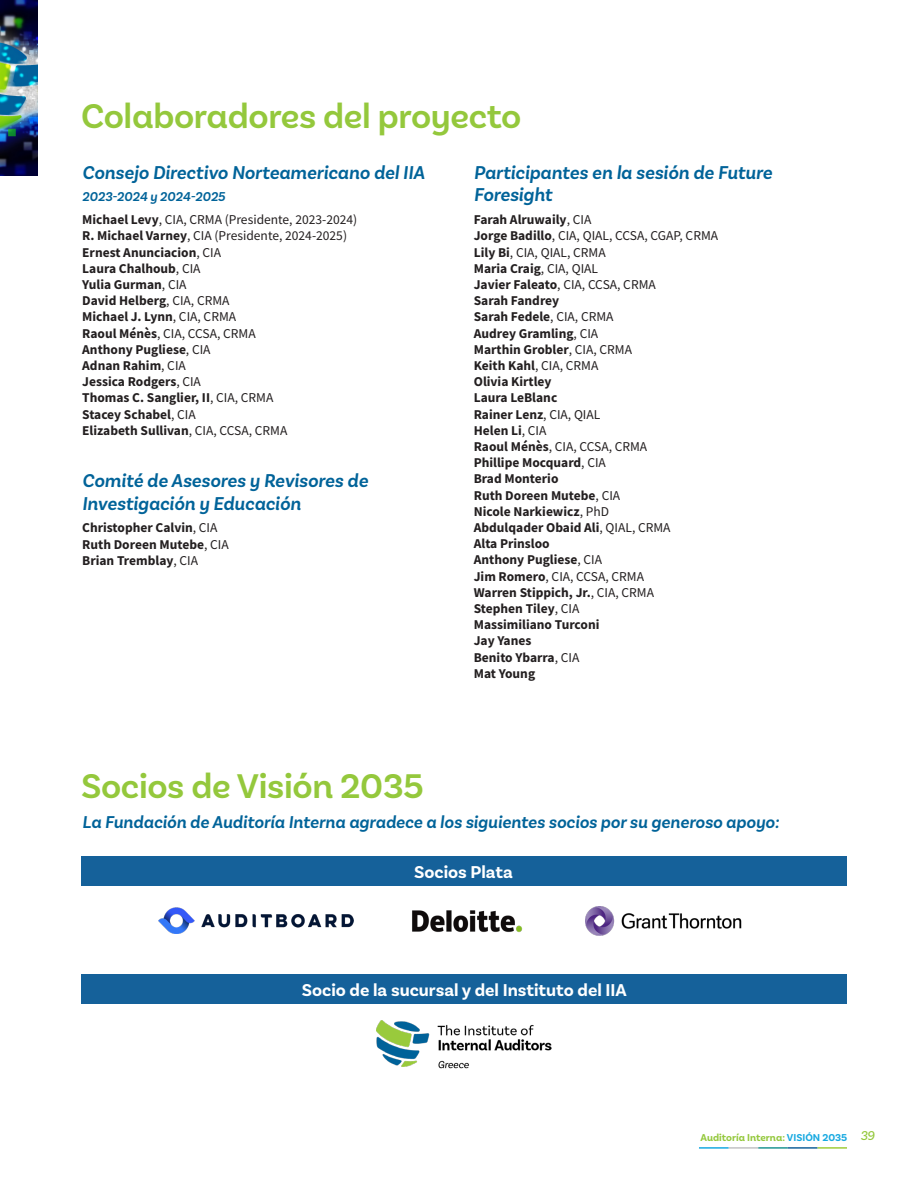
<style>
.page{position:relative;width:918px;height:1188px;background:#fff}
.page>*{position:absolute;margin:0;border:0;box-sizing:border-box;transform-origin:0 0}
.Standard_Title{font:600 36px "Basic Sans";letter-spacing:-.01em;color:#94c83c}
.t1{font:italic 600 19.5px/22.5px "Basic Sans";color:#016399}
.t2{font:italic 600 18px "Basic Sans";color:#016399}
.t3{font:700 18px "Basic Sans";color:#fff}
.t4{font:700 13.5px "Source Sans Pro";color:#231f20}
.t5{font:13.5px "Source Sans Pro";color:#231f20}
.t6{font:italic 600 13.5px "Basic Sans";color:#016399}
.t7{font:700 10.5px "Basic Sans";color:#94c83c}
.s1{font-weight:700}
.s2{font-weight:400}
.s3{color:#17a9e1}
.s4{font-weight:400;font-style:italic;font-size:13.5px}
</style>
<div class="page">
<img style="left:0;top:0;width:38px;height:176px">
<hr style="left:817px;top:1147px;width:30px;height:2px;background:#a1cc3a">
<hr style="left:758px;top:1147px;width:30px;height:2px;background:#1f9592">
<hr style="left:788px;top:1147px;width:29px;height:2px;background:#15619a">
<hr style="left:729px;top:1147px;width:29px;height:2px;background:#c2c2c4">
<hr style="left:699px;top:1147px;width:30px;height:2px;background:#17a9e1">
<div style="left:81px;top:856px;width:765px;height:29px;background:#15619a"></div>
<div style="left:81px;top:975px;width:765px;height:29px;background:#15619a"></div>
<img style="left:159px;top:907px;width:194px;height:26px">
<img style="left:412px;top:910px;width:111px;height:22px">
<img style="left:377px;top:1021px;width:175px;height:48px">
<img style="left:586px;top:906px;width:156px;height:29px">
<p class="Standard_Title" style="left:81px;top:94px;width:442px">Colaboradores del proyecto</p>
<p class="t1" style="left:82px;top:161px;width:344px">Consejo Directivo Norteamericano del IIA</p>
<p class="t6" style="left:82px;top:189px;width:145px">2023-2024 y 2024-2025</p>
<p class="t5" style="left:82px;top:211px;width:277px"><span class="s1">Michael Levy</span>, CIA, CRMA (Presidente, 2023-2024)</p>
<p class="t5" style="left:82px;top:227px;width:266px"><span class="s1">R. Michael Varney</span>, CIA (Presidente, 2024-2025)</p>
<p class="t4" style="left:82px;top:243px;width:140px">Ernest Anunciacion<span class="s2">, CIA</span></p>
<p class="t4" style="left:82px;top:259px;width:120px">Laura Chalhoub<span class="s2">, CIA</span></p>
<p class="t4" style="left:82px;top:275px;width:106px">Yulia Gurman<span class="s2">, CIA</span></p>
<p class="t4" style="left:82px;top:292px;width:149px">David Helberg<span class="s2">, CIA, CRMA</span></p>
<p class="t4" style="left:82px;top:308px;width:155px">Michael J. Lynn<span class="s2">, CIA, CRMA</span></p>
<p class="t5" style="left:82px;top:325px;width:175px"><span class="s1">Raoul Ménès</span>, CIA, CCSA, CRMA</p>
<p class="t4" style="left:82px;top:340px;width:130px">Anthony Pugliese<span class="s2">, CIA</span></p>
<p class="t4" style="left:82px;top:356px;width:105px">Adnan Rahim<span class="s2">, CIA</span></p>
<p class="t4" style="left:82px;top:373px;width:120px">Jessica Rodgers<span class="s2">, CIA</span></p>
<p class="t4" style="left:82px;top:389px;width:193px">Thomas C. Sanglier, II<span class="s2">, CIA, CRMA</span></p>
<p class="t4" style="left:82px;top:405px;width:115px">Stacey Schabel<span class="s2">, CIA</span></p>
<p class="t4" style="left:82px;top:421px;width:207px">Elizabeth Sullivan<span class="s2">, CIA, CCSA, CRMA</span></p>
<p class="t1" style="left:82px;top:469px;width:287px">Comité de Asesores y Revisores de<br>Investigación y Educación</p>
<p class="t4" style="left:82px;top:519px;width:137px">Christopher Calvin<span class="s2">, CIA</span></p>
<p class="t4" style="left:82px;top:535px;width:148px">Ruth Doreen Mutebe<span class="s2">, CIA</span></p>
<p class="t4" style="left:82px;top:551px;width:117px">Brian Tremblay<span class="s2">, CIA</span></p>
<p class="Standard_Title" style="left:81px;top:764px;width:344px">Socios de Visión 2035</p>
<p class="t1" style="left:474px;top:161px;width:300px">Participantes en la sesión de Future<br>Foresight</p>
<p class="t4" style="left:474px;top:211px;width:119px">Farah Alruwaily<span class="s2">, CIA</span></p>
<p class="t5" style="left:474px;top:227px;width:246px"><span class="s1">Jorge Badillo</span>, CIA, QIAL, CCSA, CGAP, CRMA</p>
<p class="t5" style="left:474px;top:244px;width:133px"><span class="s1">Lily Bi</span>, CIA, QIAL, CRMA</p>
<p class="t4" style="left:474px;top:259px;width:126px">Maria Craig<span class="s2">, CIA, QIAL</span></p>
<p class="t5" style="left:474px;top:276px;width:184px"><span class="s1">Javier Faleato</span>, CIA, CCSA, CRMA</p>
<p class="t4" style="left:474px;top:292px;width:87px">Sarah Fandrey</p>
<p class="t4" style="left:474px;top:308px;width:141px">Sarah Fedele<span class="s2">, CIA, CRMA</span></p>
<p class="t4" style="left:474px;top:324px;width:126px">Audrey Gramling<span class="s2">, CIA</span></p>
<p class="t4" style="left:474px;top:340px;width:160px">Marthin Grobler<span class="s2">, CIA, CRMA</span></p>
<p class="t4" style="left:474px;top:356px;width:126px">Keith Kahl<span class="s2">, CIA, CRMA</span></p>
<p class="t4" style="left:474px;top:373px;width:79px">Olivia Kirtley</p>
<p class="t4" style="left:474px;top:389px;width:85px">Laura LeBlanc</p>
<p class="t4" style="left:474px;top:405px;width:128px">Rainer Lenz<span class="s2">, CIA, QIAL</span></p>
<p class="t4" style="left:474px;top:421px;width:74px">Helen Li<span class="s2">, CIA</span></p>
<p class="t5" style="left:474px;top:438px;width:175px"><span class="s1">Raoul Ménès</span>, CIA, CCSA, CRMA</p>
<p class="t4" style="left:474px;top:454px;width:134px">Phillipe Mocquard<span class="s2">, CIA</span></p>
<p class="t4" style="left:474px;top:470px;width:86px">Brad Monterio</p>
<p class="t4" style="left:474px;top:486px;width:148px">Ruth Doreen Mutebe<span class="s2">, CIA</span></p>
<p class="t4" style="left:474px;top:502px;width:137px">Nicole Narkiewicz<span class="s2">, PhD</span></p>
<p class="t4" style="left:474px;top:518px;width:198px">Abdulqader Obaid Ali<span class="s2">, QIAL, CRMA</span></p>
<p class="t4" style="left:474px;top:535px;width:78px">Alta Prinsloo</p>
<p class="t4" style="left:474px;top:551px;width:130px">Anthony Pugliese<span class="s2">, CIA</span></p>
<p class="t5" style="left:474px;top:568px;width:172px"><span class="s1">Jim Romero</span>, CIA, CCSA, CRMA</p>
<p class="t4" style="left:474px;top:583px;width:182px">Warren Stippich, Jr.<span class="s2">, CIA, CRMA</span></p>
<p class="t4" style="left:474px;top:599px;width:107px">Stephen Tiley<span class="s2">, CIA</span></p>
<p class="t4" style="left:474px;top:616px;width:127px">Massimiliano Turconi</p>
<p class="t4" style="left:474px;top:632px;width:59px">Jay Yanes</p>
<p class="t4" style="left:474px;top:648px;width:107px">Benito Ybarra<span class="s2">, CIA</span></p>
<p class="t4" style="left:474px;top:664px;width:63px">Mat Young</p>
<p class="t2" style="left:82px;top:811px;width:698px">La Fundación de Auditoría Interna agradece a los siguientes socios por su generoso apoyo:</p>
<p class="t3" style="left:414px;top:861px;width:100px">Socios Plata</p>
<p class="t3" style="left:302px;top:979px;width:327px">Socio de la sucursal y del Instituto del IIA</p>
<p class="t7" style="left:701px;top:1131px;width:176px">Auditoría Interna: <span class="s3">VISIÓN 2035</span> <span class="s4">39</span></p>
</div>
